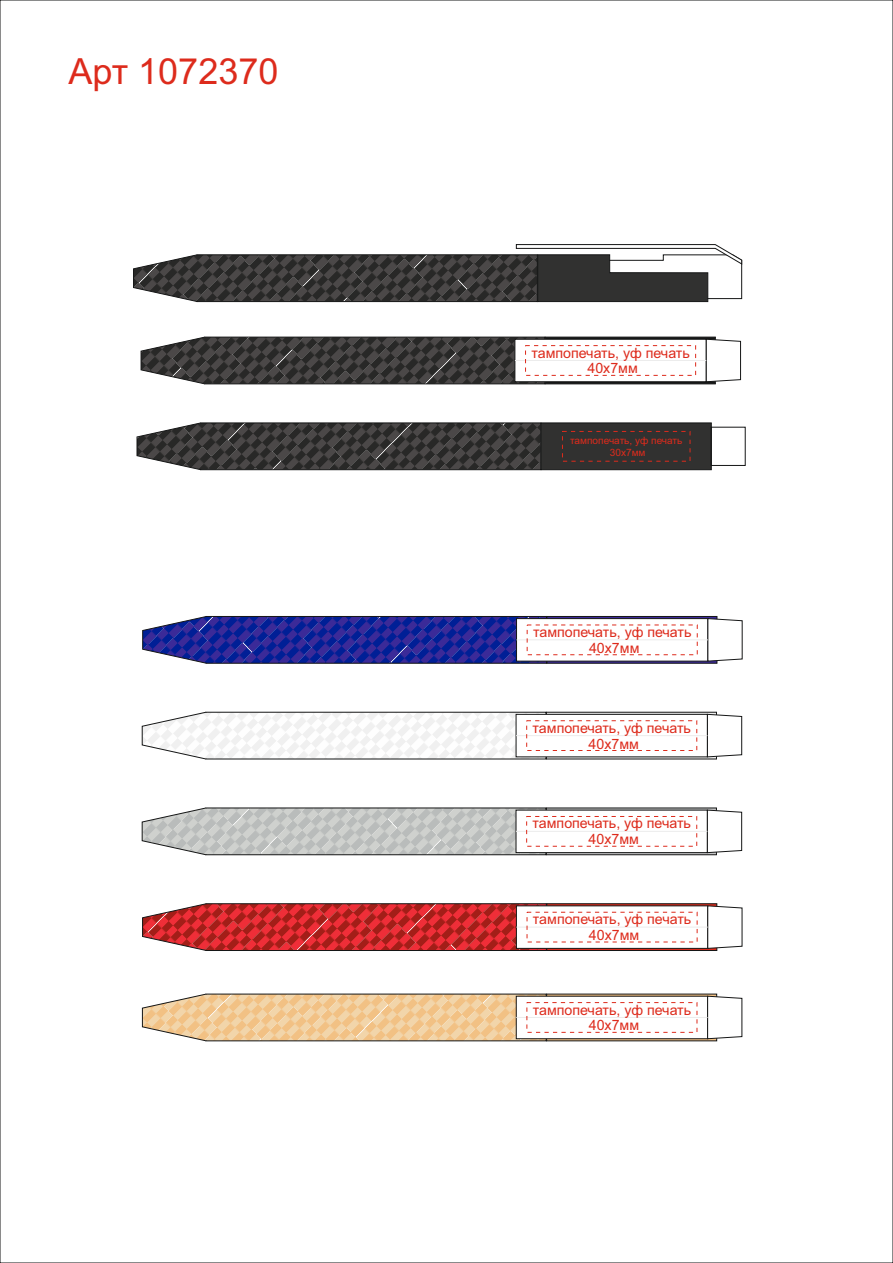
<style>
.page{position:relative;width:893px;height:1263px;background:#fff}
.page>*{position:absolute;margin:0;border:0;box-sizing:border-box;transform-origin:0 0}
.t1{font:36px "Arial";color:#dd2b1c}
.t2{font:14.25px/15.9px "Arial";color:#dd2b1c;text-align:center}
.t3{font:10.05px/11.2px "Arial";color:#dd2b1c;text-align:center}
</style>
<div class="page">
<svg style="left:136px;top:422px;width:576px;height:49px;background:#424141"></svg>
<svg style="left:140px;top:336px;width:601px;height:49px"></svg>
<svg style="left:142px;top:616px;width:601px;height:48px"></svg>
<svg style="left:141px;top:711px;width:601px;height:49px"></svg>
<svg style="left:141px;top:807px;width:601px;height:48px"></svg>
<svg style="left:142px;top:903px;width:601px;height:48px"></svg>
<svg style="left:142px;top:993px;width:601px;height:49px"></svg>
<svg style="left:133px;top:244px;width:609px;height:58px"></svg>
<div style="left:711px;top:427px;width:35px;height:39px;border:1px solid #151616"></div>
<hr style="left:515px;top:360px;width:191px;height:1px;background:#ececec">
<hr style="left:516px;top:639px;width:192px;height:1px;background:#ececec">
<hr style="left:516px;top:735px;width:191px;height:1px;background:#ececec">
<hr style="left:516px;top:831px;width:191px;height:1px;background:#ececec">
<hr style="left:516px;top:927px;width:192px;height:1px;background:#ececec">
<hr style="left:516px;top:1017px;width:192px;height:1px;background:#ececec">
<div style="left:525px;top:345px;width:171px;height:31px;border:1px dashed #dd2b1c"></div>
<div style="left:526px;top:720px;width:171px;height:31px;border:1px dashed #dd2b1c"></div>
<div style="left:526px;top:816px;width:171px;height:31px;border:1px dashed #dd2b1c"></div>
<div style="left:526px;top:1002px;width:171px;height:31px;border:1px dashed #dd2b1c"></div>
<div style="left:562px;top:431px;width:128px;height:31px;border:1px dashed #dd2b1c"></div>
<h1 class="t1" style="left:69px;top:58px;width:211px">Арт 1072370</h1>
<p class="t2" style="left:531px;top:346px;width:160px">тампопечать, уф печать<br>40х7мм</p>
<p class="t3" style="left:570px;top:436px;width:114px">тампопечать, уф печать<br>30х7мм</p>
<p class="t2" style="left:533px;top:625px;width:160px">тампопечать, уф печать<br>40х7мм</p>
<p class="t2" style="left:533px;top:721px;width:160px">тампопечать, уф печать<br>40х7мм</p>
<p class="t2" style="left:533px;top:817px;width:160px">тампопечать, уф печать<br>40х7мм</p>
<p class="t2" style="left:533px;top:912px;width:160px">тампопечать, уф печать<br>40х7мм</p>
<p class="t2" style="left:533px;top:1003px;width:160px">тампопечать, уф печать<br>40х7мм</p>
</div>
